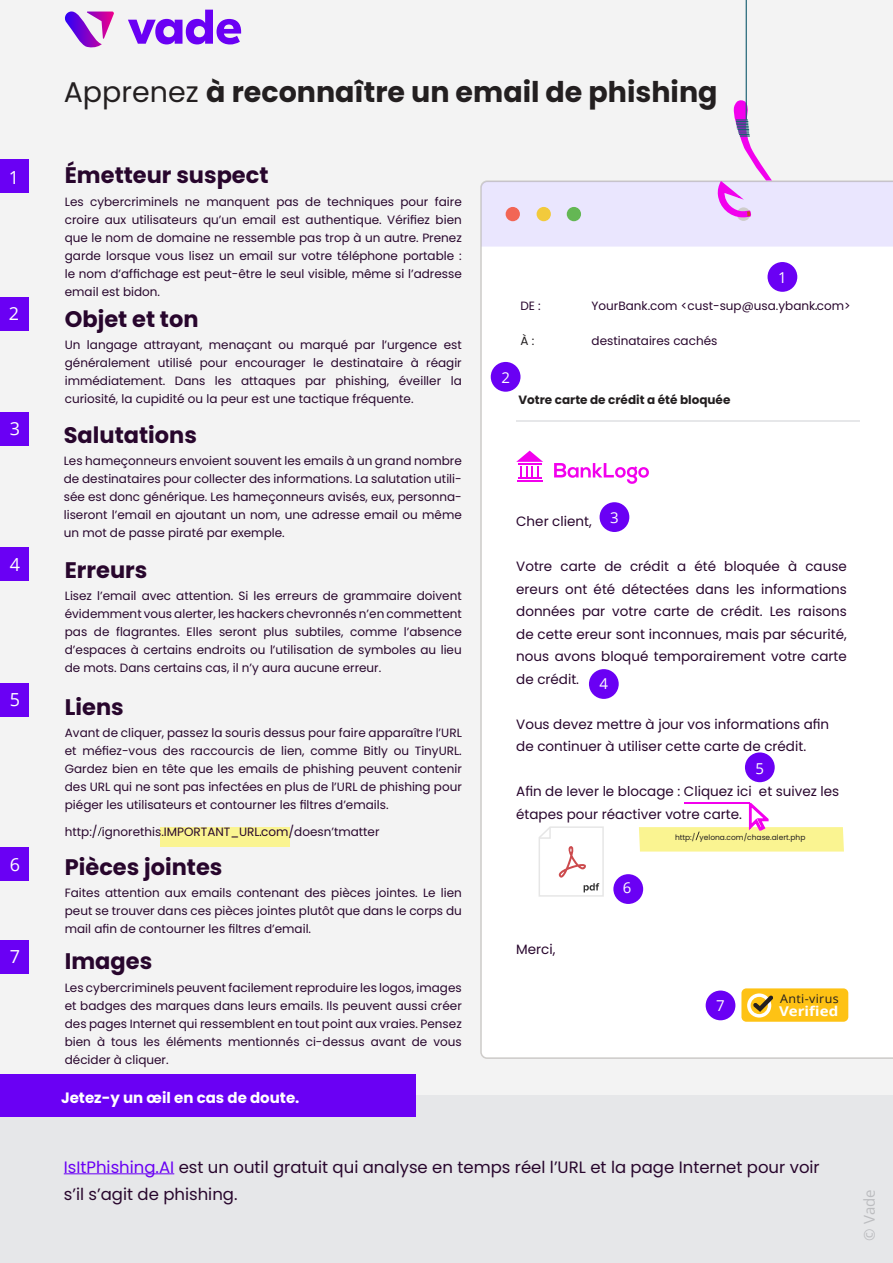
<style>
.page{position:relative;width:893px;height:1263px;background:#f3f3f3}
.page>*{position:absolute;margin:0;border:0;box-sizing:border-box;transform-origin:0 0}
.t1{font:700 28.5px "Poppins";color:#231f20}
.t2{font:700 22.5px "Poppins";color:#28062d}
.t3{font:18px "Open Sans";color:#fff}
.t4{font:16.5px/27px "Poppins";color:#28062d}
.t5{font:700 15px "Poppins";color:#fff}
.t6{font:15px "Open Sans";color:#fff}
.t7{font:15px "Open Sans";color:#bcbdc0}
.t8{font:13.5px/22.5px "Poppins";color:#28062d}
.t9{font:700 13.5px "Open Sans";color:#fff;scale:1.12 1}
.t10{font:12px/18px "Poppins";color:#28062d;text-align:justify}
.t11{font:700 12px "Poppins";color:#231f20}
.t12{font:12px "Open Sans";letter-spacing:.03em;color:#231f20;scale:1.04 1}
.t13{font:12px "Poppins";color:#231f20}
.t14{font:7.5px "Poppins";color:#231f20}
.s1{font-weight:400}
.s2{color:#6a00f4}
</style>
<div class="page">
<div style="left:480px;top:185px;width:413px;height:874px;background:#fff"></div>
<hr style="left:516px;top:420px;width:344px;height:1px;background:#e6e7e9">
<div style="left:0;top:1095px;width:893px;height:168px;background:#e6e7e9"></div>
<svg style="left:481px;top:0;width:412px;height:247px"></svg>
<div style="left:745px;top:752px;width:30px;height:30px;background:#6a00f4;border-radius:50%"></div>
<div style="left:0;top:160px;width:28px;height:33px;background:#6a00f4"></div>
<div style="left:767px;top:262px;width:30px;height:30px;background:#6a00f4;border-radius:50%"></div>
<div style="left:491px;top:362px;width:29px;height:30px;background:#6a00f4;border-radius:50%"></div>
<div style="left:600px;top:502px;width:29px;height:30px;background:#6a00f4;border-radius:50%"></div>
<div style="left:589px;top:669px;width:30px;height:30px;background:#6a00f4;border-radius:50%"></div>
<div style="left:706px;top:990px;width:29px;height:30px;background:#6a00f4;border-radius:50%"></div>
<div style="left:0;top:297px;width:28px;height:33px;background:#6a00f4"></div>
<div style="left:0;top:412px;width:28px;height:33px;background:#6a00f4"></div>
<div style="left:0;top:548px;width:28px;height:33px;background:#6a00f4"></div>
<div style="left:0;top:683px;width:28px;height:33px;background:#6a00f4"></div>
<div style="left:0;top:848px;width:28px;height:33px;background:#6a00f4"></div>
<div style="left:0;top:940px;width:28px;height:33px;background:#6a00f4"></div>
<div style="left:0;top:1074px;width:415px;height:42px;background:#6a00f4"></div>
<hr style="left:64px;top:1173px;width:110px;height:1px;background:#6a00f4">
<svg style="left:639px;top:801px;width:205px;height:50px"></svg>
<div style="left:741px;top:988px;width:107px;height:34px;background:#fec214;border-radius:5px"></div>
<svg style="left:747px;top:993px;width:26px;height:24px"></svg>
<div style="left:161px;top:827px;width:129px;height:19px;background:#faf491"></div>
<hr style="left:518px;top:477px;width:24px;height:2px;background:#f200ed">
<hr style="left:517px;top:480px;width:25px;height:2px;background:#f200ed">
<svg style="left:516px;top:451px;width:27px;height:25px"></svg>
<svg style="left:554px;top:463px;width:95px;height:21px"></svg>
<svg style="left:98px;top:827px;width:4px;height:9px"></svg>
<svg style="left:537px;top:826px;width:68px;height:71px"></svg>
<div style="left:613px;top:874px;width:30px;height:30px;background:#6a00f4;border-radius:50%"></div>
<svg style="left:128px;top:10px;width:113px;height:34px"></svg>
<svg style="left:65px;top:11px;width:49px;height:37px"></svg>
<p class="t3" style="left:9px;top:165px;width:12px">1</p>
<p class="t3" style="left:9px;top:301px;width:12px">2</p>
<p class="t3" style="left:10px;top:416px;width:12px">3</p>
<p class="t3" style="left:10px;top:552px;width:12px">4</p>
<p class="t3" style="left:10px;top:687px;width:12px">5</p>
<p class="t3" style="left:10px;top:852px;width:12px">6</p>
<p class="t3" style="left:10px;top:944px;width:12px">7</p>
<p class="t1" style="left:64px;top:75px;width:655px"><span class="s1">Apprenez</span> à reconnaître un email de phishing</p>
<p class="t2" style="left:65px;top:162px;width:205px">Émetteur suspect</p>
<p class="t10" style="left:65px;top:192px;width:398px">Les cybercriminels ne manquent pas de techniques pour faire croire aux utilisateurs qu’un email est authentique. Vérifiez bien que le nom de domaine ne ressemble pas trop à un autre. Prenez garde lorsque vous lisez un email sur votre téléphone portable : le nom d’affichage est peut-être le seul visible, même si l’adresse email est bidon.</p>
<p class="t2" style="left:65px;top:306px;width:135px">Objet et ton</p>
<p class="t10" style="left:65px;top:336px;width:398px">Un langage attrayant, menaçant ou marqué par l’urgence est généralement utilisé pour encourager le destinataire à réagir immédiatement. Dans les attaques par phishing, éveiller la curiosité, la cupidité ou la peur est une tactique fréquente.</p>
<p class="t2" style="left:64px;top:422px;width:135px">Salutations</p>
<p class="t10" style="left:64px;top:452px;width:399px">Les hameçonneurs envoient souvent les emails à un grand nombre de destinataires pour collecter des informations. La salutation utili&shy;sée est donc générique. Les hameçonneurs avisés, eux, personna&shy;liseront l’email en ajoutant un nom, une adresse email ou même un mot de passe piraté par exemple.</p>
<p class="t2" style="left:65px;top:557px;width:84px">Erreurs</p>
<p class="t10" style="left:65px;top:587px;width:398px">Lisez l’email avec attention. Si les erreurs de grammaire doivent évidemment vous alerter, les hackers chevronnés n’en commettent pas de flagrantes. Elles seront plus subtiles, comme l’absence d’espaces à certains endroits ou l’utilisation de symboles au lieu de mots. Dans certains cas, il n’y aura aucune erreur.</p>
<p class="t2" style="left:65px;top:694px;width:60px">Liens</p>
<p class="t10" style="left:65px;top:724px;width:398px">Avant de cliquer, passez la souris dessus pour faire apparaître l’URL et méfiez-vous des raccourcis de lien, comme Bitly ou TinyURL.<br>Gardez bien en tête que les emails de phishing peuvent contenir des URL qui ne sont pas infectées en plus de l’URL de phishing pour piéger les utilisateurs et contourner les filtres d’emails.</p>
<p class="t10" style="left:65px;top:823px;width:316px">http:/ ignorethis.IMPORTANT_URLcom/doesn’tmatter</p>
<p class="t2" style="left:65px;top:854px;width:159px">Pièces jointes</p>
<p class="t10" style="left:65px;top:884px;width:398px">Faites attention aux emails contenant des pièces jointes. Le lien peut se trouver dans ces pièces jointes plutôt que dans le corps du mail afin de contourner les filtres d’email.</p>
<p class="t2" style="left:65px;top:948px;width:89px">Images</p>
<p class="t10" style="left:65px;top:978px;width:398px">Les cybercriminels peuvent facilement reproduire les logos, images et badges des marques dans leurs emails. Ils peuvent aussi créer des pages Internet qui ressemblent en tout point aux vraies. Pensez bien à tous les éléments mentionnés ci-dessus avant de vous décider à cliquer.</p>
<p class="t5" style="left:61px;top:1089px;width:240px">Jetez-y un œil en cas de doute.</p>
<p class="t6" style="left:778px;top:267px;width:10px">1</p>
<p class="t10" style="left:520px;top:297px;width:22px">DE :</p>
<p class="t10" style="left:592px;top:297px;width:261px">YourBank.com &lt;cust-sup@usa.ybankcom&gt;</p>
<p class="t13" style="left:520px;top:334px;width:15px">À :</p>
<p class="t10" style="left:592px;top:332px;width:127px">destinataires cachés</p>
<p class="t6" style="left:501px;top:367px;width:10px">2</p>
<p class="t11" style="left:518px;top:393px;width:213px">Votre carte de crédit a été bloquée</p>
<p class="t6" style="left:610px;top:507px;width:10px">3</p>
<p class="t8" style="left:516px;top:510px;width:77px">Cher client,</p>
<p class="t8" style="left:516px;top:555px;width:332px;text-align:justify">Votre carte de crédit a été bloquée à cause ereurs ont été détectées dans les informations données par votre carte de crédit. Les raisons de cette ereur sont inconnues, mais par sécurité, nous avons bloqué temporairement votre carte de crédit.</p>
<p class="t8" style="left:516px;top:713px;width:314px">Vous devez mettre à jour vos informations afin de continuer à utiliser cette carte de crédit.</p>
<p class="t8" style="left:516px;top:780px;width:325px">Afin de lever le blocage : Cliquez ici et suivez les étapes pour réactiver votre carte.</p>
<p class="t6" style="left:599px;top:673px;width:10px">4</p>
<p class="t6" style="left:755px;top:758px;width:10px">5</p>
<p class="t8" style="left:516px;top:938px;width:41px">Merci,</p>
<p class="t6" style="left:623px;top:877px;width:10px">6</p>
<p class="t14" style="left:675px;top:833px;width:132px">http:/ yelona.com/chase.alert.php</p>
<p class="t6" style="left:716px;top:995px;width:10px">7</p>
<p class="t12" style="left:780px;top:990px;width:58px">Anti-virus</p>
<p class="t9" style="left:779px;top:1001px;width:54px">Verified</p>
<p class="t4" style="left:64px;top:1153px;width:757px"><span class="s2">IsItPhishing.AI</span> est un outil gratuit qui analyse en temps réel l’URL et la page Internet pour voir s’il s’agit de phishing.</p>
<p class="t7" style="left:859px;top:1240px;width:53px;rotate:-90deg">© Vade</p>
</div>
